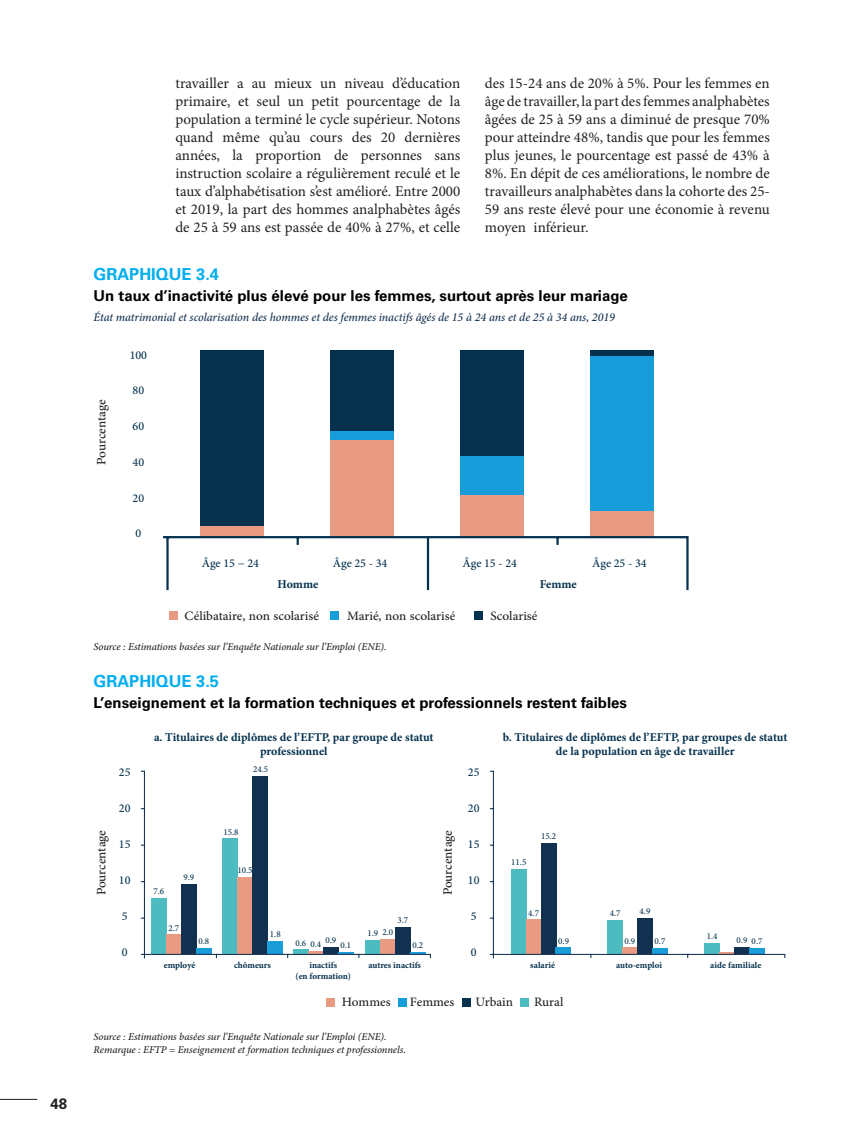
<style>
.page{position:relative;width:864px;height:1134px;background:#fff}
.page>*{position:absolute;margin:0;border:0;box-sizing:border-box;transform-origin:0 0}
.t1{font:18px "Adobe Arabic";color:#231f20}
.f{font:700 16.5px "Univers LT Std";color:#00aeef}
.t2{font:15px/18px "Minion Pro";color:#231f20;text-align:justify}
.t3{font:700 15px "Univers LT Std";color:#000}
.t4{font:700 15px "Univers LT Std";color:#231f20}
.t5{font:700 12px/14.4px "Minion Pro";color:#05314e;text-align:center}
.t6{font:italic 500 12px "Minion Pro";letter-spacing:-.005em;color:#12304f}
.t7{font:500 12px "Minion Pro";color:#05314e}
.Style_de_paragraphe{font:italic 500 10.5px "Minion Pro";letter-spacing:-.005em;color:#231f20}
.t8{font:500 9px "Minion Pro";color:#05314e}
.t9{font:700 9px "Minion Pro";color:#05314e}
</style>
<div class="page">
<hr style="left:0;top:1099px;width:37px;height:1px;background:#231f20">
<div style="left:200px;top:350px;width:64px;height:176px;background:#05314e"></div>
<div style="left:200px;top:526px;width:64px;height:11px;background:#e99a82"></div>
<div style="left:330px;top:350px;width:64px;height:81px;background:#05314e"></div>
<div style="left:330px;top:431px;width:64px;height:9px;background:#179dd9"></div>
<div style="left:330px;top:440px;width:64px;height:97px;background:#e99a82"></div>
<div style="left:460px;top:495px;width:64px;height:42px;background:#e99a82"></div>
<div style="left:460px;top:456px;width:64px;height:38px;background:#179dd9"></div>
<div style="left:460px;top:350px;width:64px;height:106px;background:#05314e"></div>
<div style="left:590px;top:510px;width:64px;height:27px;background:#e99a82"></div>
<div style="left:590px;top:356px;width:64px;height:154px;background:#179dd9"></div>
<div style="left:590px;top:350px;width:64px;height:6px;background:#05314e"></div>
<svg style="left:163px;top:536px;width:526px;height:55px"></svg>
<div style="left:474px;top:612px;width:8px;height:8px;background:#05314e"></div>
<div style="left:462px;top:998px;width:9px;height:8px;background:#05314e"></div>
<div style="left:521px;top:998px;width:8px;height:8px;background:#4cbcc1"></div>
<div style="left:169px;top:612px;width:9px;height:8px;background:#e99a82"></div>
<div style="left:327px;top:998px;width:8px;height:8px;background:#e99a82"></div>
<div style="left:330px;top:612px;width:9px;height:8px;background:#179dd9"></div>
<div style="left:399px;top:998px;width:8px;height:8px;background:#179dd9"></div>
<svg style="left:140px;top:770px;width:646px;height:189px"></svg>
<p class="t4" style="left:50px;top:1095px;width:18px">48</p>
<p class="t2" style="left:175px;top:74px;width:286px">travailler a au mieux un niveau d’éducation primaire, et seul un petit pourcentage de la population a terminé le cycle supérieur. Notons quand même qu’au cours des 20 dernières années, la proportion de personnes sans instruction scolaire a régulièrement reculé et le taux d’alphabétisation s’est amélioré. Entre 2000 et 2019, la part des hommes analphabètes âgés de 25 à 59 ans est passée de 40% à 27%, et celle</p>
<p class="t2" style="left:485px;top:74px;width:286px">des 15-24 ans de 20% à 5%. Pour les femmes en âge de travailler, la part des femmes analphabètes âgées de 25 à 59 ans a diminué de presque 70% pour atteindre 48%, tandis que pour les femmes plus jeunes, le pourcentage est passé de 43% à 8%. En dépit de ces améliorations, le nombre de travailleurs analphabètes dans la cohorte des 25- 59 ans reste élevé pour une économie à revenu moyen inférieur.</p>
<p class="f" style="left:94px;top:265px;width:127px">GRAPHIQUE 3.4</p>
<p class="t3" style="left:94px;top:287px;width:536px">Un taux d’inactivité plus élevé pour les femmes, surtout après leur mariage</p>
<p class="t6" style="left:94px;top:308px;width:523px">État matrimonial et scolarisation des hommes et des femmes inactifs âgés de 15 à 24 ans et de 25 à 34 ans, 2019</p>
<p class="t7" style="left:130px;top:347px;width:19px">100</p>
<p class="t1" style="left:89px;top:465px;width:67px;rotate:-90deg">Pourcentage</p>
<p class="t7" style="left:133px;top:383px;width:13px">80</p>
<p class="t7" style="left:133px;top:418px;width:13px">60</p>
<p class="t7" style="left:133px;top:454px;width:13px">40</p>
<p class="t7" style="left:133px;top:490px;width:13px">20</p>
<p class="t7" style="left:135px;top:525px;width:7px">0</p>
<p class="t7" style="left:202px;top:555px;width:59px">Âge 15 − 24</p>
<p class="t7" style="left:333px;top:555px;width:56px">Âge 25 - 34</p>
<p class="t7" style="left:463px;top:555px;width:56px">Âge 15 - 24</p>
<p class="t5" style="left:278px;top:577px;width:42px">Homme</p>
<p class="t5" style="left:540px;top:577px;width:39px">Femme</p>
<p class="t1" style="left:185px;top:603px;width:136px">Célibataire, non scolarisé</p>
<p class="t1" style="left:347px;top:603px;width:110px">Marié, non scolarisé</p>
<p class="t1" style="left:490px;top:603px;width:49px">Scolarisé</p>
<p class="Style_de_paragraphe" style="left:94px;top:640px;width:295px">Source : Estimations basées sur l’Enquête Nationale sur l’Emploi (ENE).</p>
<p class="t7" style="left:592px;top:555px;width:56px">Âge 25 - 34</p>
<p class="f" style="left:94px;top:671px;width:127px">GRAPHIQUE 3.5</p>
<p class="t3" style="left:94px;top:694px;width:535px">L’enseignement et la formation techniques et professionnels restent faibles</p>
<p class="t5" style="left:154px;top:730px;width:281px">a. Titulaires de diplômes de l’EFTP, par groupe de statut professionnel</p>
<p class="t8" style="left:253px;top:763px;width:17px">24.5</p>
<p class="t7" style="left:119px;top:764px;width:13px">25</p>
<p class="t7" style="left:468px;top:764px;width:13px">25</p>
<p class="t7" style="left:119px;top:800px;width:13px">20</p>
<p class="t7" style="left:468px;top:800px;width:13px">20</p>
<p class="t8" style="left:223px;top:826px;width:17px">15.8</p>
<p class="t1" style="left:89px;top:895px;width:67px;rotate:-90deg">Pourcentage</p>
<p class="t1" style="left:435px;top:895px;width:67px;rotate:-90deg">Pourcentage</p>
<p class="t7" style="left:119px;top:836px;width:13px">15</p>
<p class="t7" style="left:468px;top:836px;width:13px">15</p>
<p class="t8" style="left:237px;top:864px;width:17px">10.5</p>
<p class="t8" style="left:183px;top:871px;width:12px">9.9</p>
<p class="t7" style="left:119px;top:872px;width:13px">10</p>
<p class="t7" style="left:468px;top:872px;width:13px">10</p>
<p class="t8" style="left:153px;top:885px;width:12px">7.6</p>
<p class="t7" style="left:122px;top:908px;width:7px">5</p>
<p class="t7" style="left:471px;top:908px;width:7px">5</p>
<p class="t8" style="left:398px;top:914px;width:12px">3.7</p>
<p class="t8" style="left:168px;top:922px;width:12px">2.7</p>
<p class="t8" style="left:382px;top:926px;width:12px">2.0</p>
<p class="t8" style="left:367px;top:927px;width:12px">1.9</p>
<p class="t8" style="left:270px;top:928px;width:12px">1.8</p>
<p class="t8" style="left:325px;top:934px;width:12px">0.9</p>
<p class="t8" style="left:199px;top:935px;width:12px">0.8</p>
<p class="t8" style="left:295px;top:937px;width:12px">0.6</p>
<p class="t8" style="left:310px;top:938px;width:12px">0.4</p>
<p class="t8" style="left:413px;top:939px;width:12px">0.2</p>
<p class="t8" style="left:340px;top:939px;width:12px">0.1</p>
<p class="t7" style="left:122px;top:944px;width:7px">0</p>
<p class="t7" style="left:471px;top:944px;width:7px">0</p>
<p class="t5" style="left:503px;top:730px;width:286px">b. Titulaires de diplômes de l’EFTP, par groupes de statut</p>
<p class="t5" style="left:556px;top:744px;width:180px">de la population en âge de travailler</p>
<p class="t8" style="left:511px;top:856px;width:17px">11.5</p>
<p class="t8" style="left:541px;top:830px;width:17px">15.2</p>
<p class="t8" style="left:528px;top:907px;width:12px">4.7</p>
<p class="t8" style="left:610px;top:908px;width:12px">4.7</p>
<p class="t8" style="left:640px;top:905px;width:12px">4.9</p>
<p class="t8" style="left:707px;top:930px;width:12px">1.4</p>
<p class="t8" style="left:737px;top:934px;width:12px">0.9</p>
<p class="t8" style="left:558px;top:935px;width:12px">0.9</p>
<p class="t8" style="left:655px;top:935px;width:12px">0.7</p>
<p class="t8" style="left:752px;top:935px;width:12px">0.7</p>
<p class="t8" style="left:625px;top:935px;width:12px">0.9</p>
<p class="t9" style="left:164px;top:959px;width:33px">employé</p>
<p class="t9" style="left:234px;top:959px;width:39px">chômeurs</p>
<p class="t9" style="left:309px;top:959px;width:29px">inactifs</p>
<p class="t9" style="left:296px;top:970px;width:57px">(en formation)</p>
<p class="t9" style="left:368px;top:959px;width:54px">autres inactifs</p>
<p class="t9" style="left:530px;top:959px;width:26px">salarié</p>
<p class="t9" style="left:616px;top:959px;width:47px">auto-emploi</p>
<p class="t9" style="left:710px;top:959px;width:53px">aide familiale</p>
<p class="t1" style="left:342px;top:990px;width:223px">Hommes Femmes Urbain Rural</p>
<p class="Style_de_paragraphe" style="left:94px;top:1029px;width:295px">Source : Estimations basées sur l’Enquête Nationale sur l’Emploi (ENE).</p>
<p class="Style_de_paragraphe" style="left:94px;top:1042px;width:314px">Remarque : EFTP = Enseignement et formation techniques et professionnels.</p>
</div>
